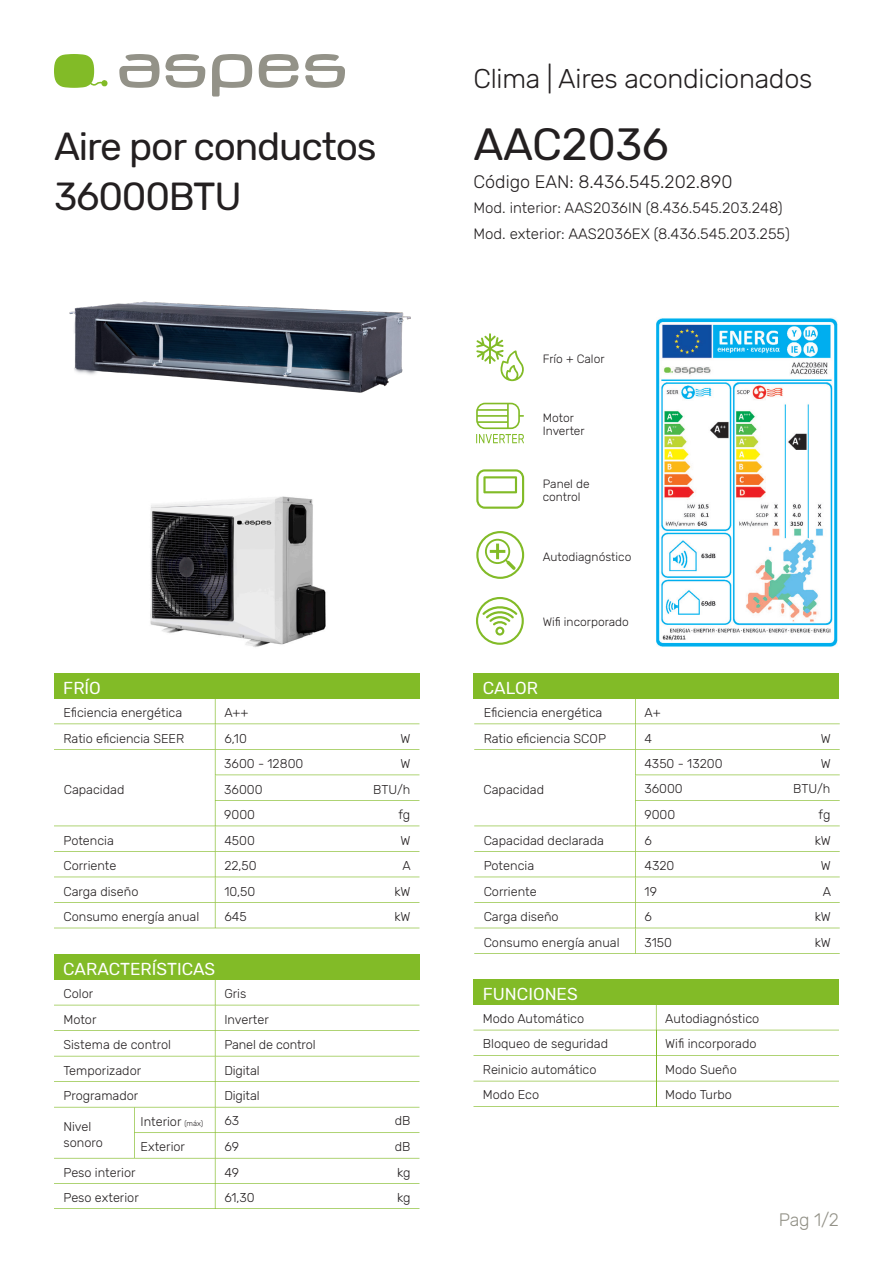
<style>
.page{position:relative;width:893px;height:1263px;background:#fff}
.page>*{position:absolute;margin:0;border:0;box-sizing:border-box;transform-origin:0 0}
.REFERENCIA{font:45px "Rubik";letter-spacing:-.01em;color:#231f20}
.FAMILIA{font:39px "Rubik";letter-spacing:-.03em;color:#231f20}
.SUB_TITULO{font:300 27px "Rubik";letter-spacing:-.01em;color:#231f20}
.TEXTO{font:300 18px "Rubik";color:#231f20}
.SUB_TITULO-2{font:300 18px "Rubik";color:#939288}
.TITULO_TABLA{font:17.25px "Rubik";color:#fff}
.TEXTO-2{font:300 15px "Rubik";color:#231f20}
.TEXTO_TABLA{font:300 12.75px "Rubik";color:#231f20}
.UNIDADES_TABLA{font:300 12.75px "Rubik";color:#231f20}
.INFO_ICONOS{font:300 12px/13.5px "Rubik";color:#231f20}
.s1{font-size:7.5px}
</style>
<div class="page">
<svg style="left:212px;top:54px;width:40px;height:43px"></svg>
<svg style="left:305px;top:54px;width:40px;height:34px"></svg>
<svg style="left:259px;top:54px;width:40px;height:34px"></svg>
<svg style="left:119px;top:54px;width:86px;height:34px"></svg>
<svg style="left:54px;top:54px;width:54px;height:34px"></svg>
<img style="left:657px;top:318px;width:181px;height:329px">
<img style="left:69px;top:301px;width:342px;height:92px">
<img style="left:150px;top:496px;width:176px;height:151px">
<div style="left:54px;top:673px;width:365px;height:26px;background:#82bb27"></div>
<div style="left:54px;top:954px;width:365px;height:26px;background:#82bb27"></div>
<div style="left:473px;top:979px;width:366px;height:26px;background:#82bb27"></div>
<div style="left:473px;top:673px;width:366px;height:26px;background:#82bb27"></div>
<svg style="left:54px;top:699px;width:365px;height:229px"></svg>
<svg style="left:474px;top:699px;width:366px;height:255px"></svg>
<svg style="left:473px;top:1005px;width:366px;height:102px"></svg>
<svg style="left:476px;top:333px;width:48px;height:48px"></svg>
<svg style="left:476px;top:403px;width:48px;height:40px"></svg>
<svg style="left:476px;top:597px;width:48px;height:48px"></svg>
<svg style="left:476px;top:469px;width:48px;height:40px"></svg>
<svg style="left:476px;top:531px;width:48px;height:48px"></svg>
<svg style="left:54px;top:980px;width:365px;height:229px"></svg>
<p class="FAMILIA" style="left:54px;top:125px;width:324px">Aire por conductos</p>
<p class="FAMILIA" style="left:54px;top:174px;width:189px">36000BTU</p>
<p class="TITULO_TABLA" style="left:63px;top:678px;width:39px">FRÍO</p>
<p class="TEXTO_TABLA" style="left:63px;top:705px;width:120px">Eficiencia energética</p>
<p class="TEXTO_TABLA" style="left:224px;top:705px;width:26px">A++</p>
<p class="TEXTO_TABLA" style="left:63px;top:731px;width:122px">Ratio eficiencia SEER</p>
<p class="TEXTO_TABLA" style="left:224px;top:731px;width:24px">6,10</p>
<p class="UNIDADES_TABLA" style="left:401px;top:731px;width:12px">W</p>
<p class="TEXTO_TABLA" style="left:64px;top:782px;width:62px">Capacidad</p>
<p class="TEXTO_TABLA" style="left:224px;top:757px;width:81px">3600 - 12800</p>
<p class="UNIDADES_TABLA" style="left:401px;top:757px;width:12px">W</p>
<p class="TEXTO_TABLA" style="left:224px;top:782px;width:40px">36000</p>
<p class="UNIDADES_TABLA" style="left:373px;top:782px;width:39px">BTU/h</p>
<p class="TEXTO_TABLA" style="left:224px;top:807px;width:32px">9000</p>
<p class="UNIDADES_TABLA" style="left:399px;top:807px;width:13px">fg</p>
<p class="SUB_TITULO" style="left:473px;top:63px;width:340px">Clima | Aires acondicionados</p>
<p class="REFERENCIA" style="left:473px;top:119px;width:197px">AAC2036</p>
<p class="TEXTO" style="left:473px;top:171px;width:260px">Código EAN: 8.436.545.202.890</p>
<p class="TEXTO-2" style="left:473px;top:200px;width:311px">Mod. interior: AAS2036IN (8.436.545.203.248)</p>
<p class="TEXTO-2" style="left:473px;top:225px;width:318px">Mod. exterior: AAS2036EX (8.436.545.203.255)</p>
<p class="INFO_ICONOS" style="left:543px;top:352px;width:63px">Frío + Calor</p>
<p class="INFO_ICONOS" style="left:543px;top:411px;width:43px">Motor<br>Inverter</p>
<p class="INFO_ICONOS" style="left:543px;top:477px;width:48px">Panel de control</p>
<p class="INFO_ICONOS" style="left:543px;top:550px;width:90px">Autodiagnóstico</p>
<p class="INFO_ICONOS" style="left:543px;top:616px;width:88px">Wifi incorporado</p>
<p class="TITULO_TABLA" style="left:483px;top:678px;width:57px">CALOR</p>
<p class="TEXTO_TABLA" style="left:484px;top:705px;width:120px">Eficiencia energética</p>
<p class="TEXTO_TABLA" style="left:645px;top:705px;width:18px">A+</p>
<p class="TEXTO_TABLA" style="left:484px;top:731px;width:124px">Ratio eficiencia SCOP</p>
<p class="TEXTO_TABLA" style="left:645px;top:731px;width:9px">4</p>
<p class="UNIDADES_TABLA" style="left:821px;top:731px;width:12px">W</p>
<p class="TEXTO_TABLA" style="left:644px;top:756px;width:80px">4350 - 13200</p>
<p class="UNIDADES_TABLA" style="left:821px;top:756px;width:12px">W</p>
<p class="TEXTO_TABLA" style="left:483px;top:782px;width:62px">Capacidad</p>
<p class="TEXTO_TABLA" style="left:644px;top:781px;width:40px">36000</p>
<p class="TEXTO_TABLA" style="left:644px;top:807px;width:32px">9000</p>
<p class="UNIDADES_TABLA" style="left:793px;top:781px;width:39px">BTU/h</p>
<p class="UNIDADES_TABLA" style="left:819px;top:807px;width:13px">fg</p>
<p class="TEXTO_TABLA" style="left:63px;top:833px;width:52px">Potencia</p>
<p class="TEXTO_TABLA" style="left:224px;top:833px;width:32px">4500</p>
<p class="UNIDADES_TABLA" style="left:401px;top:833px;width:12px">W</p>
<p class="TEXTO_TABLA" style="left:63px;top:859px;width:55px">Corriente</p>
<p class="TEXTO_TABLA" style="left:224px;top:859px;width:34px">22,50</p>
<p class="UNIDADES_TABLA" style="left:402px;top:859px;width:10px">A</p>
<p class="TEXTO_TABLA" style="left:484px;top:859px;width:52px">Potencia</p>
<p class="TEXTO_TABLA" style="left:645px;top:859px;width:31px">4320</p>
<p class="UNIDADES_TABLA" style="left:821px;top:859px;width:12px">W</p>
<p class="TEXTO_TABLA" style="left:63px;top:884px;width:77px">Carga diseño</p>
<p class="TEXTO_TABLA" style="left:224px;top:884px;width:32px">10,50</p>
<p class="UNIDADES_TABLA" style="left:394px;top:884px;width:18px">kW</p>
<p class="TEXTO_TABLA" style="left:484px;top:884px;width:55px">Corriente</p>
<p class="TEXTO_TABLA" style="left:645px;top:884px;width:14px">19</p>
<p class="UNIDADES_TABLA" style="left:823px;top:884px;width:10px">A</p>
<p class="TEXTO_TABLA" style="left:63px;top:910px;width:137px">Consumo energía anual</p>
<p class="TEXTO_TABLA" style="left:224px;top:910px;width:24px">645</p>
<p class="UNIDADES_TABLA" style="left:394px;top:910px;width:18px">kW</p>
<p class="TEXTO_TABLA" style="left:484px;top:910px;width:77px">Carga diseño</p>
<p class="TEXTO_TABLA" style="left:645px;top:910px;width:9px">6</p>
<p class="UNIDADES_TABLA" style="left:815px;top:910px;width:18px">kW</p>
<p class="TEXTO_TABLA" style="left:484px;top:935px;width:137px">Consumo energía anual</p>
<p class="TEXTO_TABLA" style="left:645px;top:935px;width:29px">3150</p>
<p class="UNIDADES_TABLA" style="left:815px;top:935px;width:18px">kW</p>
<p class="TEXTO_TABLA" style="left:484px;top:833px;width:122px">Capacidad declarada</p>
<p class="TEXTO_TABLA" style="left:645px;top:833px;width:9px">6</p>
<p class="UNIDADES_TABLA" style="left:815px;top:833px;width:18px">kW</p>
<p class="TITULO_TABLA" style="left:63px;top:959px;width:153px">CARACTERÍSTICAS</p>
<p class="TEXTO_TABLA" style="left:63px;top:987px;width:31px">Color</p>
<p class="TEXTO_TABLA" style="left:224px;top:987px;width:24px">Gris</p>
<p class="TEXTO_TABLA" style="left:63px;top:1012px;width:35px">Motor</p>
<p class="TEXTO_TABLA" style="left:224px;top:1012px;width:46px">Inverter</p>
<p class="TEXTO_TABLA" style="left:63px;top:1038px;width:109px">Sistema de control</p>
<p class="TEXTO_TABLA" style="left:224px;top:1038px;width:93px">Panel de control</p>
<p class="TEXTO_TABLA" style="left:63px;top:1063px;width:79px">Temporizador</p>
<p class="TEXTO_TABLA" style="left:224px;top:1063px;width:37px">Digital</p>
<p class="TEXTO_TABLA" style="left:63px;top:1089px;width:76px">Programador</p>
<p class="TEXTO_TABLA" style="left:224px;top:1089px;width:37px">Digital</p>
<p class="TEXTO_TABLA" style="left:63px;top:1120px;width:29px">Nivel</p>
<p class="TEXTO_TABLA" style="left:63px;top:1135px;width:41px">sonoro</p>
<p class="TEXTO_TABLA" style="left:141px;top:1114px;width:64px">Interior <span class="s1">(máx)</span></p>
<p class="TEXTO_TABLA" style="left:141px;top:1140px;width:46px">Exterior</p>
<p class="TEXTO_TABLA" style="left:224px;top:1113px;width:16px">63</p>
<p class="TEXTO_TABLA" style="left:224px;top:1140px;width:16px">69</p>
<p class="UNIDADES_TABLA" style="left:395px;top:1113px;width:17px">dB</p>
<p class="UNIDADES_TABLA" style="left:395px;top:1140px;width:17px">dB</p>
<p class="TEXTO_TABLA" style="left:63px;top:1165px;width:74px">Peso interior</p>
<p class="TEXTO_TABLA" style="left:224px;top:1165px;width:16px">49</p>
<p class="UNIDADES_TABLA" style="left:397px;top:1165px;width:15px">kg</p>
<p class="TEXTO_TABLA" style="left:63px;top:1190px;width:77px">Peso exterior</p>
<p class="TEXTO_TABLA" style="left:224px;top:1190px;width:32px">61,30</p>
<p class="UNIDADES_TABLA" style="left:397px;top:1190px;width:15px">kg</p>
<p class="TITULO_TABLA" style="left:483px;top:984px;width:96px">FUNCIONES</p>
<p class="TEXTO_TABLA" style="left:483px;top:1012px;width:103px">Modo Automático</p>
<p class="TEXTO_TABLA" style="left:665px;top:1012px;width:96px">Autodiagnóstico</p>
<p class="TEXTO_TABLA" style="left:483px;top:1037px;width:127px">Bloqueo de seguridad</p>
<p class="TEXTO_TABLA" style="left:483px;top:1062px;width:115px">Reinicio automático</p>
<p class="TEXTO_TABLA" style="left:483px;top:1088px;width:58px">Modo Eco</p>
<p class="TEXTO_TABLA" style="left:665px;top:1037px;width:93px">Wifi incorporado</p>
<p class="TEXTO_TABLA" style="left:665px;top:1062px;width:73px">Modo Sueño</p>
<p class="TEXTO_TABLA" style="left:665px;top:1088px;width:68px">Modo Turbo</p>
<p class="SUB_TITULO-2" style="left:779px;top:1209px;width:62px">Pag 1/2</p>
</div>
